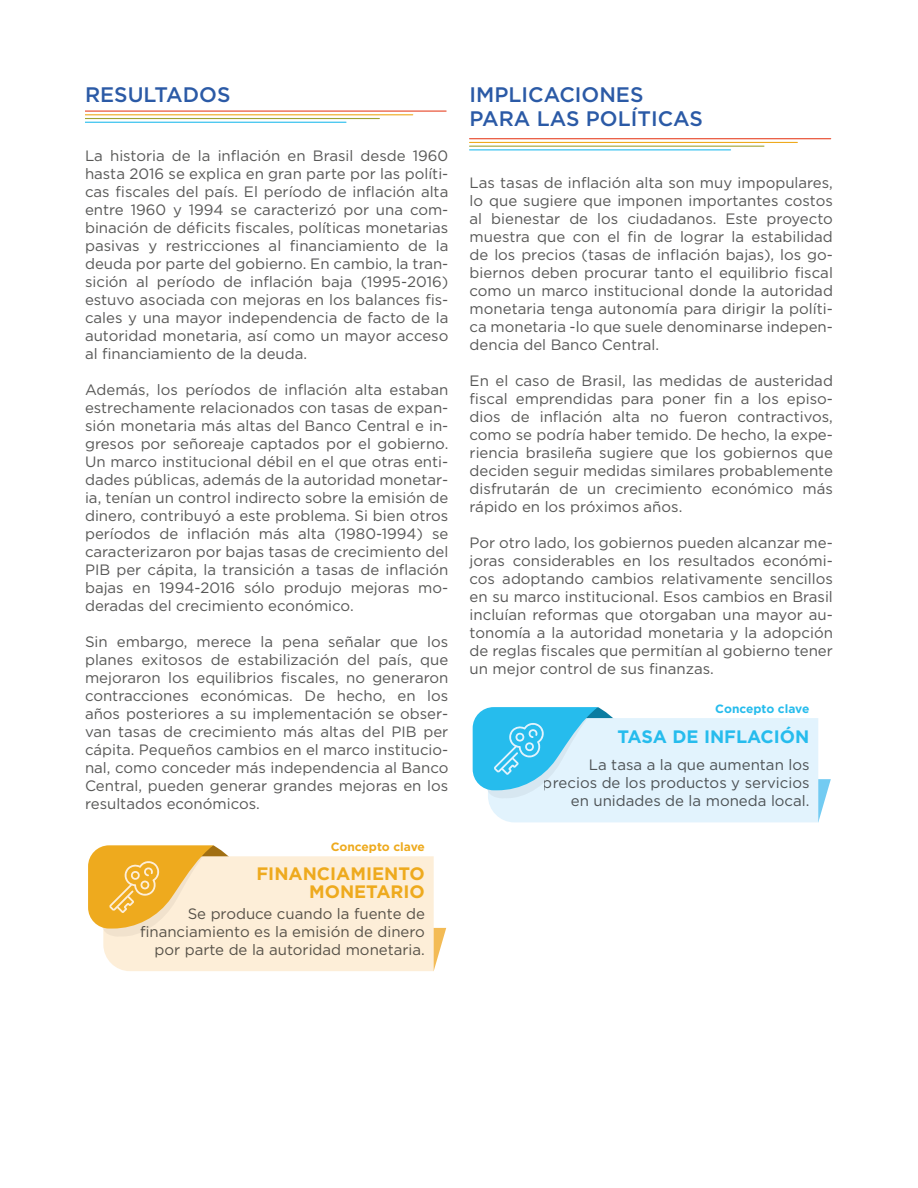
<style>
.page{position:relative;width:918px;height:1188px;background:#fff}
.page>*{position:absolute;margin:0;border:0;box-sizing:border-box;transform-origin:0 0}
.t1{font:500 21px/24px "Gotham";color:#2b5aa6}
.t2{font:700 18px/18px "Gotham";color:#eeaa1e;text-align:right}
.t3{font:700 18px "Gotham";color:#26bced}
.t4{font:15px/18px "Gotham";color:#575756;text-align:justify}
.t5{font:700 12px "Gotham";color:#26bced}
.t6{font:700 12px "Gotham";color:#eeaa1e}
</style>
<div class="page">
<hr style="left:85px;top:111px;width:361px;height:1px;background:#e74527">
<hr style="left:85px;top:114px;width:328px;height:1px;background:#eeaa1e">
<hr style="left:85px;top:118px;width:294px;height:1px;background:#a0a335">
<hr style="left:85px;top:122px;width:261px;height:1px;background:#26bced">
<hr style="left:470px;top:138px;width:361px;height:1px;background:#e74527">
<hr style="left:470px;top:142px;width:327px;height:1px;background:#eeaa1e">
<hr style="left:470px;top:146px;width:294px;height:1px;background:#a0a335">
<hr style="left:470px;top:149px;width:261px;height:1px;background:#26bced">
<svg style="left:473px;top:707px;width:358px;height:115px"></svg>
<svg style="left:88px;top:845px;width:358px;height:126px"></svg>
<h1 class="t1" style="left:85px;top:82px;width:147px">RESULTADOS</h1>
<p class="t4" style="left:85px;top:146px;width:365px">La historia de la inflación en Brasil desde 1960 hasta 2016 se explica en gran parte por las políti&shy;cas fiscales del país. El período de inflación alta entre 1960 y 1994 se caracterizó por una com&shy;binación de déficits fiscales, políticas monetarias pasivas y restricciones al financiamiento de la deuda por parte del gobierno. En cambio, la tran&shy;sición al período de inflación baja (1995-2016) estuvo asociada con mejoras en los balances fis&shy;cales y una mayor independencia de facto de la autoridad monetaria, así como un mayor acceso al financiamiento de la deuda.</p>
<p class="t4" style="left:85px;top:380px;width:365px">Además, los períodos de inflación alta estaban estrechamente relacionados con tasas de expan&shy;sión monetaria más altas del Banco Central e in&shy;gresos por señoreaje captados por el gobierno.<br>Un marco institucional débil en el que otras enti&shy;dades públicas, además de la autoridad monetar&shy;ia, tenían un control indirecto sobre la emisión de dinero, contribuyó a este problema. Si bien otros períodos de inflación más alta (1980-1994) se caracterizaron por bajas tasas de crecimiento del PIB per cápita, la transición a tasas de inflación bajas en 1994-2016 sólo produjo mejoras mo&shy;deradas del crecimiento económico.</p>
<p class="t4" style="left:85px;top:632px;width:365px">Sin embargo, merece la pena señalar que los planes exitosos de estabilización del país, que mejoraron los equilibrios fiscales, no generaron contracciones económicas. De hecho, en los años posteriores a su implementación se obser&shy;van tasas de crecimiento más altas del PIB per cápita. Pequeños cambios en el marco institucio&shy;nal, como conceder más independencia al Banco Central, pueden generar grandes mejoras en los resultados económicos.</p>
<p class="t6" style="left:331px;top:839px;width:96px">Concepto clave</p>
<p class="t2" style="left:256px;top:865px;width:170px">FINANCIAMIENTO<br>MONETARIO</p>
<p class="t4" style="left:140px;top:905px;width:286px;text-align:right">Se produce cuando la fuente de financiamiento es la emisión de dinero por parte de la autoridad monetaria.</p>
<h1 class="t1" style="left:470px;top:82px;width:235px">IMPLICACIONES<br>PARA LAS POLÍTICAS</h1>
<p class="t4" style="left:470px;top:174px;width:365px">Las tasas de inflación alta son muy impopulares, lo que sugiere que imponen importantes costos al bienestar de los ciudadanos. Este proyecto muestra que con el fin de lograr la estabilidad de los precios (tasas de inflación bajas), los go&shy;biernos deben procurar tanto el equilibrio fiscal como un marco institucional donde la autoridad monetaria tenga autonomía para dirigir la políti&shy;ca monetaria -lo que suele denominarse indepen&shy;dencia del Banco Central.</p>
<p class="t4" style="left:470px;top:372px;width:365px">En el caso de Brasil, las medidas de austeridad fiscal emprendidas para poner fin a los episo&shy;dios de inflación alta no fueron contractivos, como se podría haber temido. De hecho, la expe&shy;riencia brasileña sugiere que los gobiernos que deciden seguir medidas similares probablemente disfrutarán de un crecimiento económico más rápido en los próximos años.</p>
<p class="t4" style="left:470px;top:534px;width:365px">Por otro lado, los gobiernos pueden alcanzar me&shy;joras considerables en los resultados económi&shy;cos adoptando cambios relativamente sencillos en su marco institucional. Esos cambios en Brasil incluían reformas que otorgaban una mayor au&shy;tonomía a la autoridad monetaria y la adopción de reglas fiscales que permitían al gobierno tener un mejor control de sus finanzas.</p>
<p class="t5" style="left:715px;top:701px;width:96px">Concepto clave</p>
<p class="t3" style="left:618px;top:725px;width:193px">TASA DE INFLACIÓN</p>
<p class="t4" style="left:543px;top:755px;width:268px;text-align:right">La tasa a la que aumentan los precios de los productos y servicios en unidades de la moneda local.</p>
</div>
